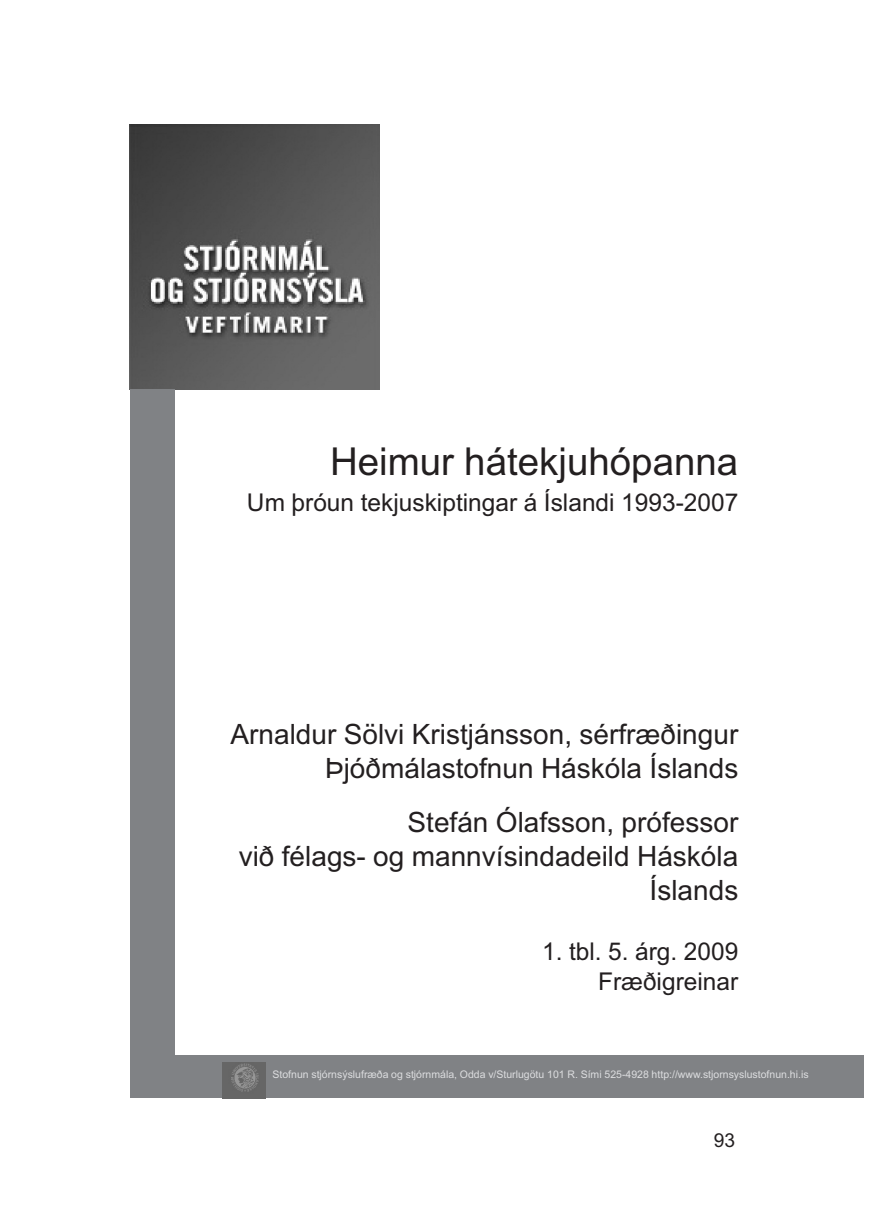
<style>
.page{position:relative;width:870px;height:1223px;background:#fff}
.page>*{position:absolute;margin:0;border:0;box-sizing:border-box;transform-origin:0 0}
.t1{font:38.5px "Arial";color:#231f20}
.t2{font:28px/33.6px "Arial";color:#231f20;text-align:right}
.t3{font:24.5px/29.4px "Arial";color:#231f20;text-align:right}
.t4{font:19.25px "Arial";color:#231f20}
.t5{font:10.5px "Arial";color:#dcdddf}
</style>
<div class="page">
<img style="left:130px;top:125px;width:250px;height:264px">
<div style="left:130px;top:1055px;width:734px;height:42px;background:#808285"></div>
<img style="left:222px;top:1062px;width:43px;height:35px">
<div style="left:130px;top:389px;width:44px;height:684px;background:#808285"></div>
<h1 class="t1" style="left:330px;top:438px;width:410px">Heimur hátekjuhópanna</h1>
<p class="t3" style="left:247px;top:487px;width:493px">Um þróun tekjuskiptingar á Íslandi 1993-2007</p>
<p class="t2" style="left:231px;top:717px;width:509px">Arnaldur Sölvi Kristjánsson, sérfræðingur<br>Þjóðmálastofnun Háskóla Íslands</p>
<p class="t2" style="left:239px;top:805px;width:501px">Stefán Ólafsson, prófessor<br>við félags- og mannvísindadeild Háskóla<br>Íslands</p>
<p class="t3" style="left:542px;top:936px;width:198px">1. tbl. 5. árg. 2009<br>Fræðigreinar</p>
<p class="t5" style="left:272px;top:1067px;width:538px">Stofnun stjórnsýslufræða og stjórnmála, Odda v/Sturlugötu 101 R. Sími 525-4928 http://www.stjornsyslustofnun.hi.is</p>
<p class="t4" style="left:714px;top:1128px;width:23px">93</p>
</div>
